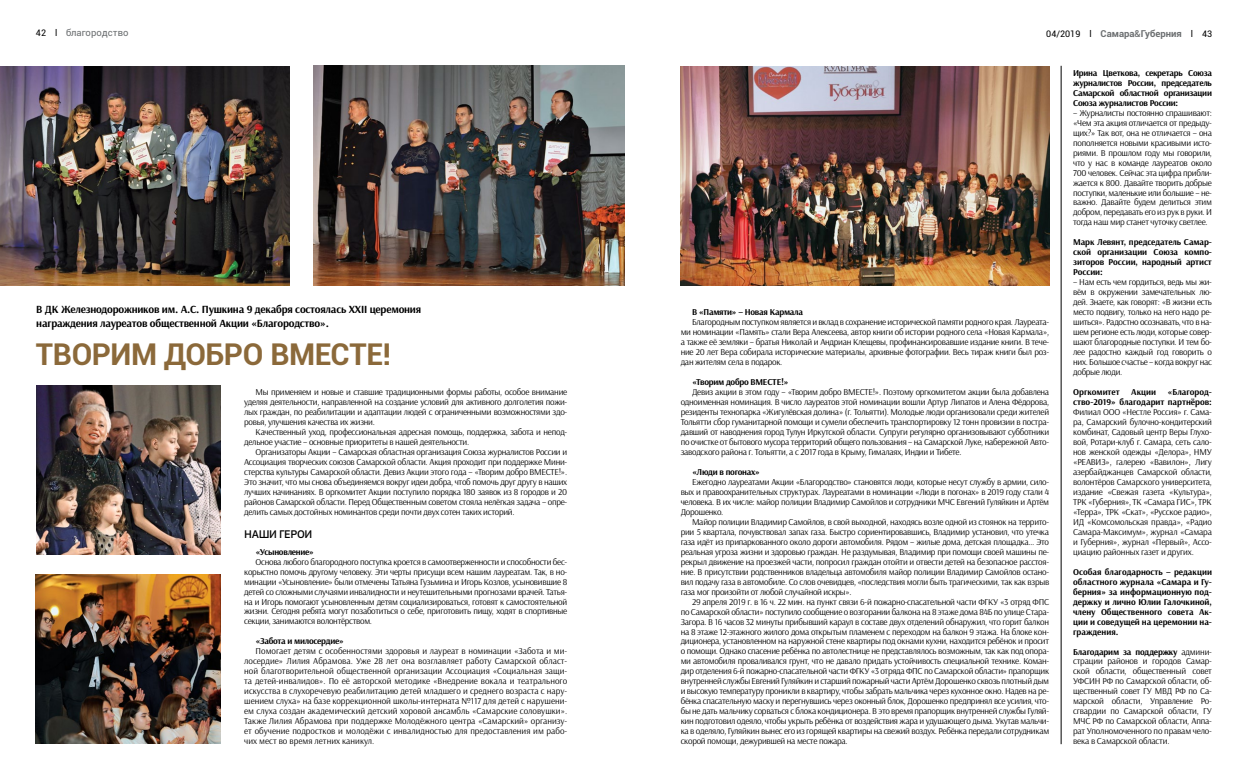
<style>
.page{position:relative;width:1248px;height:780px;background:#fff}
.page>*{position:absolute;margin:0;border:0;box-sizing:border-box;transform-origin:0 0}
.t1{font:700 30px "Roboto";letter-spacing:-.01em;color:#8b693a}
.t2{font:700 11px/13.2px "Arsenal";letter-spacing:-.02em;color:#000}
.t3{font:600 11px "Aneliza";letter-spacing:-.03em;color:#000}
.t4{font:700 9.5px "Roboto";color:#6c6f71}
.t5{font:9.5px "Roboto";color:#6c6f71}
.t6{font:9px/10px "Arsenal";letter-spacing:-.03em;color:#000;text-align:justify}
.t7{font:700 9px/10px "Arsenal";letter-spacing:-.01em;color:#000;text-align:justify}
.t8{font:700 9px "Arsenal";letter-spacing:-.03em;color:#000}
.t9{font:9px "Roboto";color:#000}
.s1{font-weight:400;font-size:9px;color:#000}
.s2{font-weight:500}
.s3{font-weight:700}
</style>
<div class="page">
<hr style="left:1060px;top:66px;width:1px;height:678px;background:#000">
<img style="left:0;top:67px;width:289px;height:218px">
<img style="left:313px;top:66px;width:311px;height:219px">
<img style="left:680px;top:67px;width:369px;height:218px">
<img style="left:36px;top:574px;width:184px;height:169px">
<img style="left:36px;top:385px;width:184px;height:169px">
<p class="t5" style="left:66px;top:26px;width:64px">благородство</p>
<p class="t9" style="left:36px;top:27px;width:23px">42 l</p>
<p class="t4" style="left:1046px;top:27px;width:167px"><span class="s1">04/2019 l</span> Самара<span class="s2">&amp;</span>Губерния <span class="s1">l 43</span></p>
<p class="t2" style="left:36px;top:303px;width:386px">В ДК Железнодорожников им. А.С. Пушкина 9 декабря состоялась XXII церемония награждения лауреатов общественной Акции «Благородство».</p>
<h1 class="t1" style="left:36px;top:333px;width:356px">Творим добро ВМ ЕСТЕ!</h1>
<p class="t6" style="left:244px;top:387px;width:324px;text-indent:11px">Мы применяем и новые и ставшие традиционными формы работы, особое внимание уделяя деятельности, направленной на создание условий для активного долголетия пожи&shy;лых граждан, по реабилитации и адаптации людей с ограниченными возможностями здо&shy;ровья, улучшения качества их жизни.</p>
<p class="t6" style="left:244px;top:427px;width:324px;text-indent:11px">Качественный уход, профессиональная адресная помощь, поддержка, забота и непод&shy;дельное участие – основные приоритеты в нашей деятельности.</p>
<p class="t6" style="left:244px;top:447px;width:324px;text-indent:11px">Организаторы Акции – Самарская областная организация Союза журналистов России и Ассоциация творческих союзов Самарской области. Акция проходит при поддержке Мини&shy;стерства культуры Самарской области. Девиз Акции этого года – «Творим добро ВМЕСТЕ!».<br>Это значит, что мы снова объединяемся вокруг идеи добра, чтоб помочь друг другу в наших лучших начинаниях. В оргкомитет Акции поступило порядка 180 заявок из 8 городов и 20 районов Самарской области. Перед Общественным советом стояла нелёгкая задача – опре&shy;делить самых достойных номинантов среди почти двух сотен таких историй.</p>
<p class="t3" style="left:244px;top:525px;width:70px">НАШИ ГЕРОИ</p>
<p class="t8" style="left:255px;top:546px;width:60px">«Усыновление»</p>
<p class="t6" style="left:244px;top:556px;width:324px;text-indent:11px">Основа любого благородного поступка кроется в самоотверженности и способности бес&shy;корыстно помочь другому человеку. Эти черты присущи всем нашим лауреатам. Так, в но&shy;минации «Усыновление» были отмечены Татьяна Гузьмина и Игорь Козлов, усыновившие 8 детей со сложными случаями инвалидности и неутешительными прогнозами врачей. Татья&shy;на и Игорь помогают усыновленным детям социализироваться, готовят к самостоятельной жизни. Сегодня ребята могут позаботиться о себе, приготовить пищу, ходят в спортивные секции, занимаются волонтёрством.</p>
<p class="t8" style="left:255px;top:635px;width:90px">«Забота и милосердие»</p>
<p class="t6" style="left:244px;top:646px;width:324px;text-indent:11px">Помогает детям с особенностями здоровья и лауреат в номинации «Забота и ми&shy;лосердие» Лилия Абрамова. Уже 28 лет она возглавляет работу Самарской област&shy;ной благотворительной общественной организации Ассоциация «Социальная защи&shy;та детей-инвалидов». По её авторской методике «Внедрение вокала и театрального искусства в слухоречевую реабилитацию детей младшего и среднего возраста с нару&shy;шением слуха» на базе коррекционной школы-интерната №117 для детей с нарушени&shy;ем слуха создан академический детский хоровой ансамбль «Самарские соловушки».<br>Также Лилия Абрамова при поддержке Молодёжного центра «Самарский» организу&shy;ет обучение подростков и молодёжи с инвалидностью для предоставления им рабо&shy;чих мест во время летних каникул.</p>
<p class="t8" style="left:692px;top:306px;width:112px">В «Памяти» – Новая Кармала</p>
<p class="t6" style="left:680px;top:317px;width:370px;text-indent:11px">Благородным поступком является и вклад в сохранение исторической памяти родного края. Лауреата&shy;ми номинации «Память» стали Вера Алексеева, автор книги об истории родного села «Новая Кармала», а также её земляки – братья Николай и Андриан Клещевы, профинансировавшие издание книги. В тече&shy;ние 20 лет Вера собирала исторические материалы, архивные фотографии. Весь тираж книги был роз&shy;дан жителям села в подарок.</p>
<p class="t8" style="left:692px;top:376px;width:98px">«Творим добро ВМЕСТЕ!»</p>
<p class="t6" style="left:680px;top:387px;width:370px;text-indent:11px">Девиз акции в этом году – «Творим добро ВМЕСТЕ!». Поэтому оргкомитетом акции была добавлена одноименная номинация. В число лауреатов этой номинации вошли Артур Липатов и Алена Фёдорова, резиденты технопарка «Жигулёвская долина» (г. Тольятти). Молодые люди организовали среди жителей Тольятти сбор гуманитарной помощи и сумели обеспечить транспортировку 12 тонн провизии в постра&shy;давший от наводнения город Тулун Иркутской области. Супруги регулярно организовывают субботники по очистке от бытового мусора территорий общего пользования – на Самарской Луке, набережной Авто&shy;заводского района г. Тольятти, а с 2017 года в Крыму, Гималаях, Индии и Тибете.</p>
<p class="t8" style="left:692px;top:466px;width:69px">«Люди в погонах»</p>
<p class="t6" style="left:680px;top:477px;width:370px;text-indent:11px">Ежегодно лауреатами Акции «Благородство» становятся люди, которые несут службу в армии, сило&shy;вых и правоохранительных структурах. Лауреатами в номинации «Люди в погонах» в 2019 году стали 4 человека. В их числе: майор полиции Владимир Самойлов и сотрудники МЧС Евгений Гуляйкин и Артём Дорошенко.</p>
<p class="t6" style="left:680px;top:516px;width:370px;text-indent:11px">Майор полиции Владимир Самойлов, в свой выходной, находясь возле одной из стоянок на террито&shy;рии 5 квартала, почувствовал запах газа. Быстро сориентировавшись, Владимир установил, что утечка газа идёт из припаркованного около дороги автомобиля. Рядом – жилые дома, детская площадка… Это реальная угроза жизни и здоровью граждан. Не раздумывая, Владимир при помощи своей машины пе&shy;рекрыл движение на проезжей части, попросил граждан отойти и отвести детей на безопасное расстоя&shy;ние. В присутствии родственников владельца автомобиля майор полиции Владимир Самойлов остано&shy;вил подачу газа в автомобиле. Со слов очевидцев, «последствия могли быть трагическими, так как взрыв газа мог произойти от любой случайной искры».</p>
<p class="t6" style="left:680px;top:596px;width:370px;text-indent:11px">29 апреля 2019 г. в 16 ч. 22 мин. на пункт связи 6-й пожарно-спасательной части ФГКУ «3 отряд ФПС по Самарской области» поступило сообщение о возгорании балкона на 8 этаже дома 84Б по улице Стара-Загора. В 16 часов 32 минуты прибывший караул в составе двух отделений обнаружил, что горит балкон на 8 этаже 12-этажного жилого дома открытым пламенем с переходом на балкон 9 этажа. На блоке кон&shy;диционера, установленном на наружной стене квартиры под окнами кухни, находится ребёнок и просит о помощи. Однако спасение ребёнка по автолестнице не представлялось возможным, так как под опора&shy;ми автомобиля проваливался грунт, что не давало придать устойчивость специальной технике. Коман&shy;дир отделения 6-й пожарно-спасательной части ФГКУ «3 отряда ФПС по Самарской области» прапорщик внутренней службы Евгений Гуляйкин и старший пожарный части Артём Дорошенко сквозь плотный дым и высокую температуру проникли в квартиру, чтобы забрать мальчика через кухонное окно. Надев на ре&shy;бёнка спасательную маску и перегнувшись через оконный блок, Дорошенко предпринял все усилия, что&shy;бы не дать мальчику сорваться с блока кондиционера. В это время прапорщик внутренней службы Гуляй&shy;кин подготовил одеяло, чтобы укрыть ребёнка от воздействия жара и удушающего дыма. Укутав мальчи&shy;ка в оделяло, Гуляйкин вынес его из горящей квартиры на свежий воздух. Ребёнка передали сотрудникам скорой помощи, дежурившей на месте пожара.</p>
<p class="t7" style="left:1073px;top:68px;width:140px">Ирина Цветкова, секретарь Союза журналистов России, председатель Самарской областной организации Союза журналистов России:</p>
<p class="t6" style="left:1073px;top:108px;width:140px">– Журналисты постоянно спрашивают: «Чем эта акция отличается от предыду&shy;щих?» Так вот, она не отличается – она пополняется новыми красивыми исто&shy;риями. В прошлом году мы говорили, что у нас в команде лауреатов около 700 человек. Сейчас эта цифра прибли&shy;жается к 800. Давайте творить добрые поступки, маленькие или большие – не&shy;важно. Давайте будем делиться этим добром, передавать его из рук в руки. И тогда наш мир станет чуточку светлее.</p>
<p class="t7" style="left:1073px;top:237px;width:140px">Марк Левянт, председатель Самар&shy;ской организации Союза компо&shy;зиторов России, народный артист России:</p>
<p class="t6" style="left:1073px;top:277px;width:140px">– Нам есть чем гордиться, ведь мы жи&shy;вём в окружении замечательных лю&shy;дей. Знаете, как говорят: «В жизни есть место подвигу, только на него надо ре&shy;шиться». Радостно осознавать, что в на&shy;шем регионе есть люди, которые совер&shy;шают благородные поступки. И тем бо&shy;лее радостно каждый год говорить о них. Большое счастье – когда вокруг нас добрые люди.</p>
<p class="t7" style="left:1073px;top:387px;width:48px">Оргкомитет</p>
<p class="t7" style="left:1131px;top:387px;width:26px">Акции</p>
<p class="t7" style="left:1073px;top:387px;width:140px;text-align:right">«Благород-<br>ство-2019» благодарит партнёров:</p>
<p class="t6" style="left:1073px;top:407px;width:140px">Филиал ООО «Нестле Россия» г. Сама&shy;ра, Самарский булочно-кондитерский комбинат, Садовый центр Веры Глухо&shy;вой, Ротари-клуб г. Самара, сеть сало&shy;нов женской одежды «Делора», НМУ «РЕАВИЗ», галерею «Вавилон», Лигу азербайджанцев Самарской области, волонтёров Cамарского университета, издание «Свежая газета «Культура», ТРК «Губерния», ТК «Самара ГИС», ТРК «Терра», ТРК «Скат», «Русское радио», ИД «Комсомольская правда», «Радио Самара-Максимум», журнал «Самара и Губерния», журнал «Первый», Ассо&shy;циацию районных газет и других.</p>
<p class="t7" style="left:1073px;top:567px;width:140px">Особая благодарность – редакции областного журнала «Самара и Гу&shy;берния» за информационную под&shy;держку и лично Юлии Галочкиной, члену Общественного совета Ак&shy;ции и соведущей на церемонии на&shy;граждения.</p>
<p class="t6" style="left:1073px;top:646px;width:140px"><span class="s3">Благодарим за поддержку</span> админи&shy;страции районов и городов Самар&shy;ской области, общественный совет УФСИН РФ по Самарской области, об&shy;щественный совет ГУ МВД РФ по Са&shy;марской области, Управление Ро&shy;сгвардии по Самарской области, ГУ МЧС РФ по Самарской области, Аппа&shy;рат Уполномоченного по правам чело&shy;века в Самарской области.</p>
</div>
